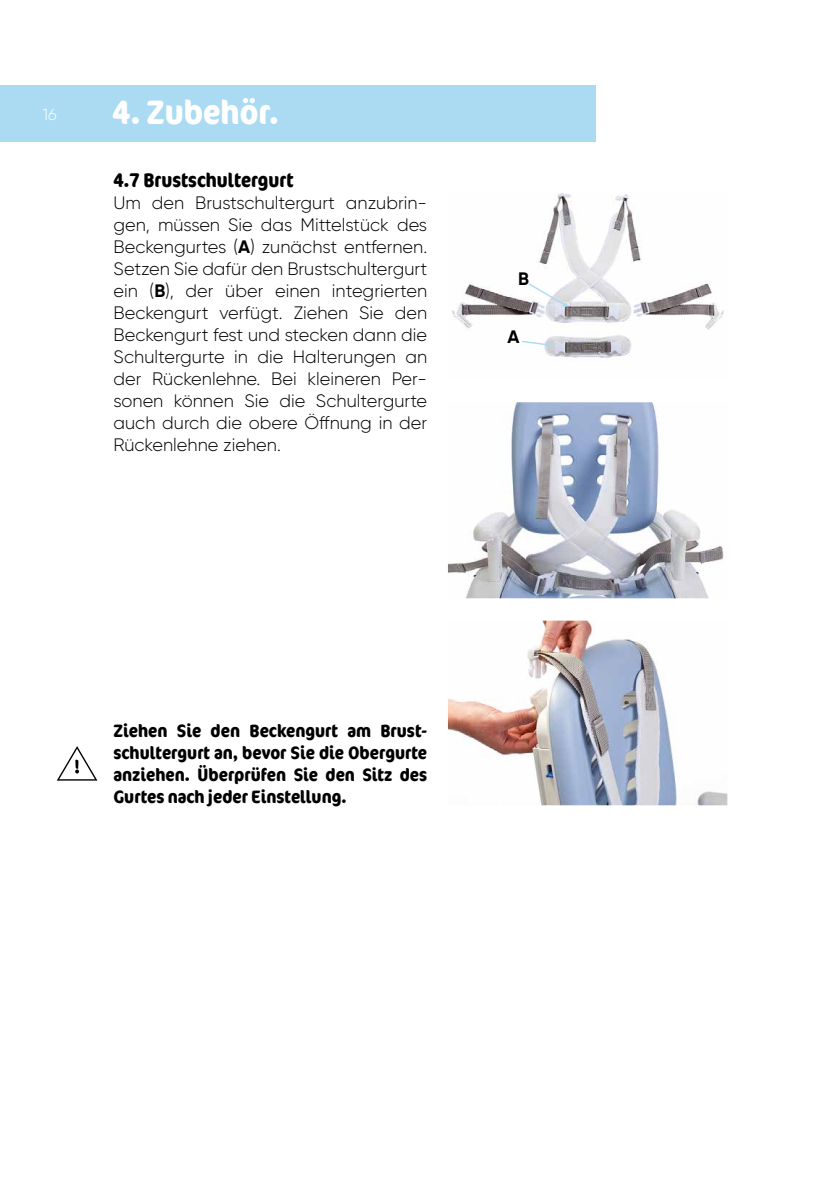
<style>
.page{position:relative;width:840px;height:1191px;background:#fff}
.page>*{position:absolute;margin:0;border:0;box-sizing:border-box;transform-origin:0 0}
.t1{font:700 condensed 34px "Cocon Offc Pro";color:#fff}
.t2{font:700 condensed 20px "Cocon Offc Pro";color:#000}
.t3{font:300 18px/22px "Gilroy";color:#000;text-align:justify}
.t4{font:700 condensed 18px/22px "Cocon Offc Pro";color:#000;text-align:justify}
.t5{font:700 18px "Gilroy";color:#000}
.t6{font:300 16px "Gilroy";color:#fff}
.s1{font-weight:700}
</style>
<div class="page">
<div style="left:0;top:85px;width:595px;height:57px;background:#aadbf3"></div>
<img style="left:448px;top:402px;width:276px;height:196px">
<img style="left:447px;top:620px;width:280px;height:185px">
<img style="left:451px;top:193px;width:273px;height:165px">
<svg style="left:57px;top:746px;width:40px;height:34px"></svg>
<svg style="left:520px;top:340px;width:28px;height:7px"></svg>
<svg style="left:526px;top:282px;width:41px;height:25px"></svg>
<p class="t6" style="left:43px;top:104px;width:15px">16</p>
<h1 class="t1" style="left:113px;top:88px;width:167px">4. Zubehör.</h1>
<p class="t2" style="left:113px;top:165px;width:181px">4.7 Brustschultergurt</p>
<p class="t3" style="left:113px;top:191px;width:315px">Um den Brustschultergurt anzubrin&shy;gen, müssen Sie das Mittelstück des Beckengurtes (<span class="s1">A</span>) zunächst entfernen.<br>Setzen Sie dafür den Brustschultergurt ein (<span class="s1">B</span>), der über einen integrierten Beckengurt verfügt. Ziehen Sie den Beckengurt fest und stecken dann die Schultergurte in die Halterungen an der Rückenlehne. Bei kleineren Per&shy;sonen können Sie die Schultergurte auch durch die obere Öffnung in der Rückenlehne ziehen.</p>
<p class="t5" style="left:518px;top:267px;width:12px">B</p>
<p class="t5" style="left:507px;top:326px;width:14px">A</p>
<p class="t4" style="left:113px;top:719px;width:315px">Ziehen Sie den Beckengurt am Brust&shy;schultergurt an, bevor Sie die Obergurte anziehen. Überprüfen Sie den Sitz des Gurtes nach jeder Einstellung.</p>
</div>
